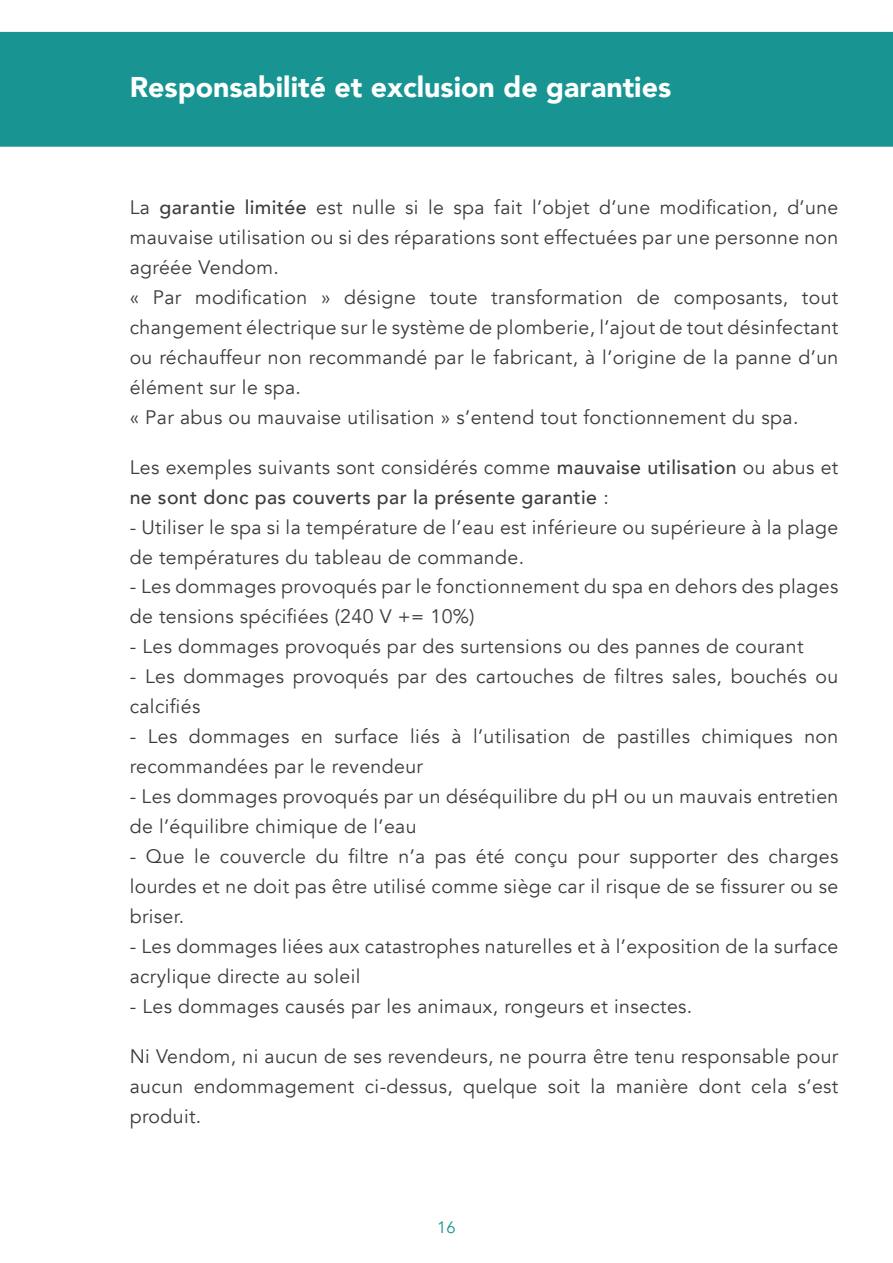
<style>
.page{position:relative;width:893px;height:1263px;background:#fff}
.page>*{position:absolute;margin:0;border:0;box-sizing:border-box;transform-origin:0 0}
.t1{font:900 28.5px "Avenir";color:#fff}
.t2{font:19.5px/30px "Avenir";letter-spacing:.02em;color:#3c3c3b}
.t3{font:500 19.5px/30px "Avenir";letter-spacing:.02em;color:#3c3c3b}
.t4{font:16.5px "Avenir";color:#189592}
.s1{font-weight:500}
.s2{font-weight:400}
</style>
<div class="page">
<div style="left:0;top:32px;width:893px;height:115px;background:#189592"></div>
<h1 class="t1" style="left:130px;top:62px;width:543px">Responsabilité et exclusion de garanties</h1>
<p class="t2" style="left:130px;top:193px;width:710px">La <span class="s1">garantie limitée</span> est nulle si le spa fait l’objet d’une modification, d’une mauvaise utilisation ou si des réparations sont effectuées par une personne non agréée Vendom.<br>« Par modification » désigne toute transformation de composants, tout changement électrique sur le système de plomberie, l’ajout de tout désinfectant ou réchauffeur non recommandé par le fabricant, à l’origine de la panne d’un élément sur le spa.<br>« Par abus ou mauvaise utilisation » s’entend tout fonctionnement du spa.</p>
<p class="t3" style="left:130px;top:451px;width:710px"><span class="s2">Les exemples suivants sont considérés comme</span> mauvaise utilisation <span class="s2">ou abus et </span>ne sont donc pas couverts par la présente garantie <span class="s2">:</span></p>
<p class="t2" style="left:130px;top:512px;width:710px">- Utiliser le spa si la température de l’eau est inférieure ou supérieure à la plage de températures du tableau de commande.</p>
<p class="t2" style="left:130px;top:572px;width:710px">- Les dommages provoqués par le fonctionnement du spa en dehors des plages de tensions spécifiées (240 V += 10%)</p>
<p class="t2" style="left:130px;top:632px;width:675px">- Les dommages provoqués par des surtensions ou des pannes de courant</p>
<p class="t2" style="left:130px;top:662px;width:710px">- Les dommages provoqués par des cartouches de filtres sales, bouchés ou calcifiés</p>
<p class="t2" style="left:130px;top:722px;width:710px">- Les dommages en surface liés à l’utilisation de pastilles chimiques non recommandées par le revendeur</p>
<p class="t2" style="left:130px;top:782px;width:710px">- Les dommages provoqués par un déséquilibre du pH ou un mauvais entretien de l’équilibre chimique de l’eau</p>
<p class="t2" style="left:130px;top:842px;width:710px;text-align:justify">- Que le couvercle du filtre n’a pas été conçu pour supporter des charges lourdes et ne doit pas être utilisé comme siège car il risque de se fissurer ou se briser.</p>
<p class="t2" style="left:130px;top:932px;width:710px">- Les dommages liées aux catastrophes naturelles et à l’exposition de la surface acrylique directe au soleil</p>
<p class="t2" style="left:130px;top:992px;width:564px">- Les dommages causés par les animaux, rongeurs et insectes.</p>
<p class="t2" style="left:130px;top:1041px;width:710px;text-align:justify">Ni Vendom, ni aucun de ses revendeurs, ne pourra être tenu responsable pour aucun endommagement ci-dessus, quelque soit la manière dont cela s’est produit.</p>
<p class="t4" style="left:437px;top:1217px;width:20px">16</p>
</div>
